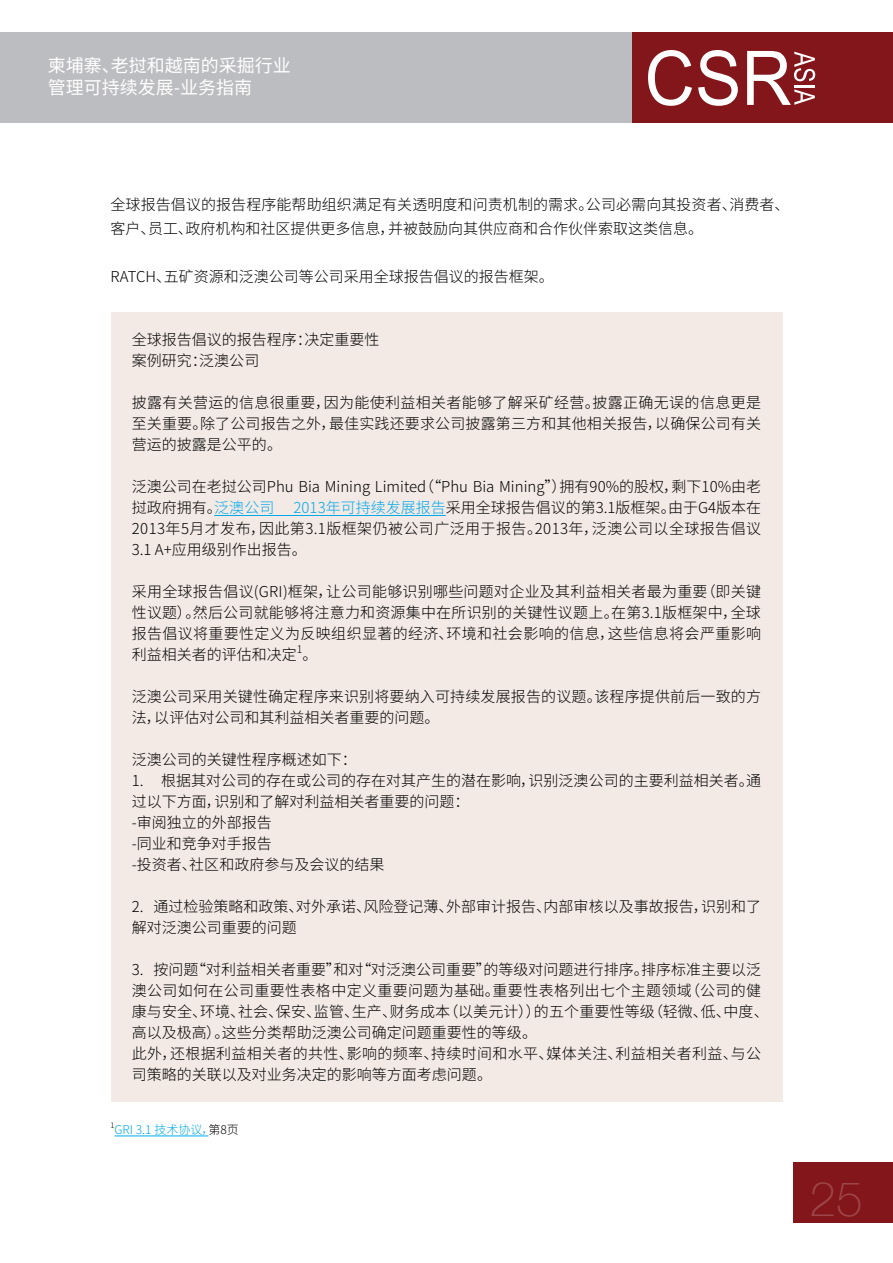
<style>
.page{position:relative;width:893px;height:1263px;background:#fff}
.page>*{position:absolute;margin:0;border:0;box-sizing:border-box;transform-origin:0 0}
.t1{font:100 48px "Helvetica Neue";color:#9c4649}
.t2{font:18px/21.6px "Noto Sans CJ Ksc";color:#fff}
.t3{font:300 15px/21px "Noto Sans CJ Ksc";color:#000}
.t4{font:300 12px "Noto Sans CJ Ksc";color:#00a9e9}
.t5{font:300 10.5px "Noto Sans CJ Ksc";color:#000}
.t6{font:300 7.5px "Noto Sans CJ Ksc";color:#000}
.s1{color:#00a9e9}
.s2{color:#000}
</style>
<div class="page">
<div style="left:0;top:33px;width:893px;height:90px;background:#bcbdc0"></div>
<div style="left:632px;top:33px;width:261px;height:90px;background:#83161a"></div>
<svg style="left:648px;top:50px;width:44px;height:56px"></svg>
<svg style="left:698px;top:50px;width:40px;height:56px"></svg>
<svg style="left:747px;top:51px;width:68px;height:54px"></svg>
<div style="left:793px;top:1162px;width:100px;height:60px;background:#83161a"></div>
<div style="left:111px;top:312px;width:671px;height:789px;background:#f3eae6"></div>
<hr style="left:214px;top:515px;width:232px;height:1px;background:#00a9e9">
<hr style="left:115px;top:1136px;width:93px;height:1px;background:#00a9e9">
<p class="t2" style="left:48px;top:55px;width:245px">柬埔寨、老挝和越南的采掘行业管理可持续发展-业务指南</p>
<p class="t3" style="left:111px;top:193px;width:680px;line-height:24px">全球报告倡议的报告程序能帮助组织满足有关透明度和问责机制的需求。公司必需向其投资者、消费者、客户、员工、政府机构和社区提供更多信息，并被鼓励向其供应商和合作伙伴索取这类信息。</p>
<p class="t3" style="left:111px;top:266px;width:445px">RATCH、五矿资源和泛澳公司等公司采用全球报告倡议的报告框架。</p>
<p class="t3" style="left:132px;top:330px;width:249px">全球报告倡议的报告程序：决定重要性案例研究：泛澳公司</p>
<p class="t3" style="left:132px;top:393px;width:631px;text-align:justify">披露有关营运的信息很重要，因为能使利益相关者能够了解采矿经营。披露正确无误的信息更是至关重要。除了公司报告之外，最佳实践还要求公司披露第三方和其他相关报告，以确保公司有关营运的披露是公平的。</p>
<p class="t3" style="left:132px;top:477px;width:631px">泛澳公司在老挝公司Phu Bia Mining Limited（“Phu Bia Mining”）拥有90%的股权，剩下10%由老挝政府拥有。<span class="s1">泛澳公司</span></p>
<p class="t3" style="left:132px;top:498px;width:631px;text-align:justify;text-indent:162px"><span class="s1">2013年可持续发展报告</span>采用全球报告倡议的第3.1版框架。由于G4版本在2013年5月才发布，因此第3.1版框架仍被公司广泛用于报告。2013年，泛澳公司以全球报告倡议3.1 A+应用级别作出报告。</p>
<p class="t3" style="left:132px;top:582px;width:631px;text-align:justify">采用全球报告倡议(GRI)框架，让公司能够识别哪些问题对企业及其利益相关者最为重要（即关键性议题）。然后公司就能够将注意力和资源集中在所识别的关键性议题上。在第3.1版框架中，全球报告倡议将重要性定义为反映组织显著的经济、环境和社会影响的信息，这些信息将会严重影响利益相关者的评估和决定。</p>
<p class="t5" style="left:297px;top:643px;width:7px">1</p>
<p class="t3" style="left:132px;top:687px;width:631px">泛澳公司采用关键性确定程序来识别将要纳入可持续发展报告的议题。该程序提供前后一致的方法，以评估对公司和其利益相关者重要的问题。</p>
<p class="t3" style="left:132px;top:750px;width:226px">泛澳公司的关键性程序概述如下：</p>
<p class="t3" style="left:132px;top:771px;width:631px">1. 根据其对公司的存在或公司的存在对其产生的潜在影响，识别泛澳公司的主要利益相关者。通过以下方面，识别和了解对利益相关者重要的问题：<br>-审阅独立的外部报告<br>-同业和竞争对手报告<br>-投资者、社区和政府参与及会议的结果</p>
<p class="t3" style="left:132px;top:897px;width:631px">2. 通过检验策略和政策、对外承诺、风险登记薄、外部审计报告、内部审核以及事故报告，识别和了解对泛澳公司重要的问题</p>
<p class="t3" style="left:132px;top:960px;width:638px">3. 按问题“对利益相关者重要”和对“对泛澳公司重要”的等级对问题进行排序。排序标准主要以泛澳公司如何在公司重要性表格中定义重要问题为基础。重要性表格列出七个主题领域（公司的健康与安全、环境、社会、保安、监管、生产、财务成本（以美元计））的五个重要性等级（轻微、低、中度、高以及极高）。这些分类帮助泛澳公司确定问题重要性的等级。<br>此外，还根据利益相关者的共性、影响的频率、持续时间和水平、媒体关注、利益相关者利益、与公司策略的关联以及对业务决定的影响等方面考虑问题。</p>
<p class="t6" style="left:111px;top:1121px;width:6px">1</p>
<p class="t4" style="left:115px;top:1123px;width:126px">GRI 3.1 技术协议，<span class="s2">第8页</span></p>
<h1 class="t1" style="left:809px;top:1162px;width:55px">25</h1>
</div>
